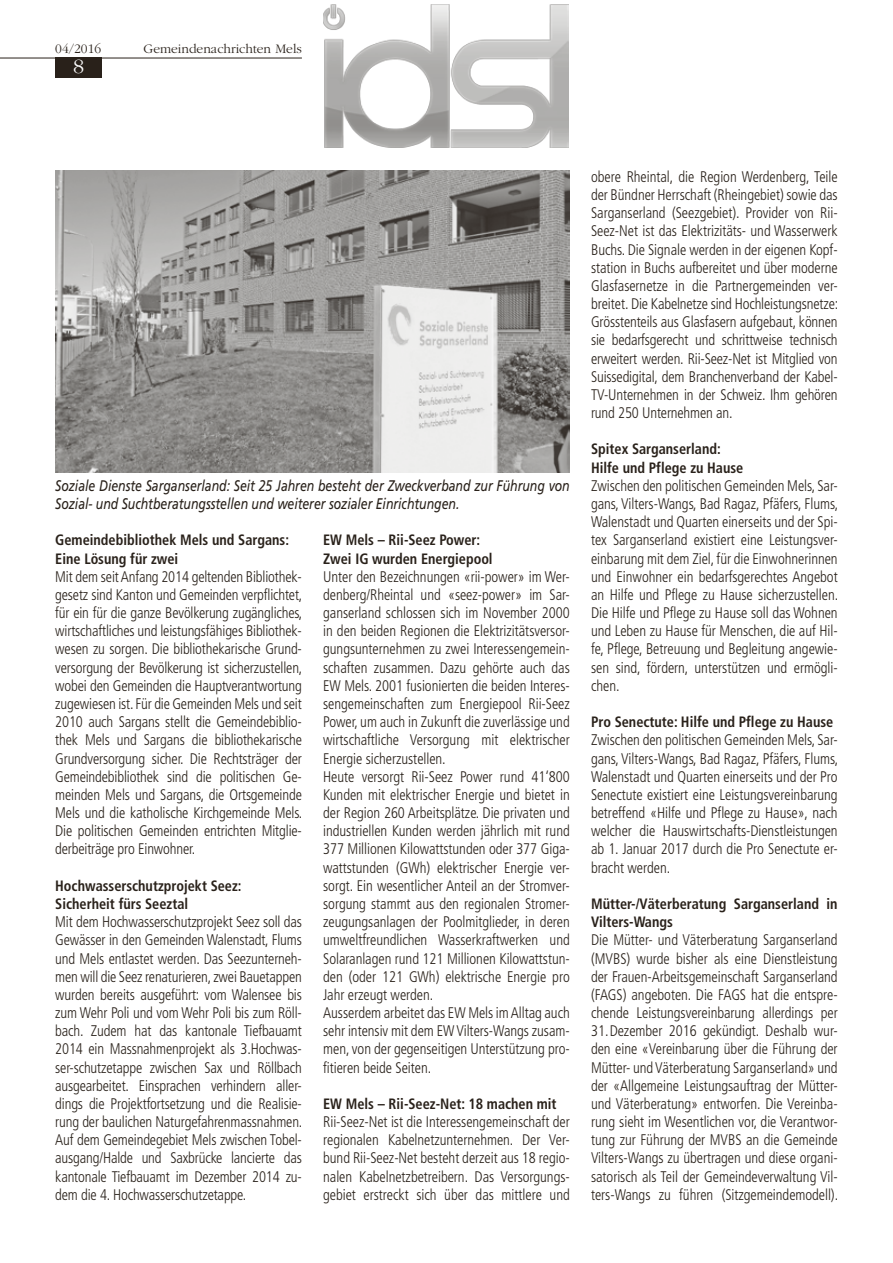
<style>
.page{position:relative;width:893px;height:1263px;background:#fff}
.page>*{position:absolute;margin:0;border:0;box-sizing:border-box;transform-origin:0 0}
.t1{font:300 21px "Garamond";color:#fff}
.t2{font:300 condensed 15.3px/18.1px "Frutiger";letter-spacing:-.005em;color:#29211a;text-align:justify;scale:.95 1}
.t3{font:italic 15.3px/18.1px "Frutiger";letter-spacing:-.005em;color:#29211a;scale:.8 1}
.t4{font:700 condensed 15px/18.1px "Frutiger";color:#29211a;scale:.95 1}
.t5{font:300 13.5px "Garamond";color:#29211a}
</style>
<div class="page">
<hr style="left:0;top:58px;width:302px;height:1px;background:#29211a">
<div style="left:55px;top:57px;width:47px;height:21px;background:#29211a"></div>
<img style="left:323px;top:4px;width:245px;height:144px">
<img style="left:55px;top:170px;width:515px;height:303px">
<p class="t5" style="left:55px;top:41px;width:47px">04/2016</p>
<p class="t5" style="left:143px;top:41px;width:160px">Gemeindenachrichten Mels</p>
<h1 class="t1" style="left:73px;top:56px;width:12px">8</h1>
<p class="t3" style="left:55px;top:477px;width:645px">Soziale Dienste Sarganserland: Seit 25 Jahren besteht der Zweckverband zur Führung von<br>Sozial- und Suchtberatungsstellen und weiterer sozialer Einrichtungen.</p>
<p class="t4" style="left:55px;top:531px;width:248px">Gemeindebibliothek Mels und Sargans:<br>Eine Lösung für zwei</p>
<p class="t2" style="left:55px;top:568px;width:262px">Mit dem seit Anfang 2014 geltenden Bibliothek&shy;gesetz sind Kanton und Gemeinden verpflichtet, für ein für die ganze Bevölkerung zugängliches, wirtschaftliches und leistungsfähiges Bibliothek&shy;wesen zu sorgen. Die bibliothekarische Grund&shy;versorgung der Bevölkerung ist sicherzustellen, wobei den Gemeinden die Hauptverantwortung zugewiesen ist. Für die Gemeinden Mels und seit 2010 auch Sargans stellt die Gemeindebiblio&shy;thek Mels und Sargans die bibliothekarische Grundversorgung sicher. Die Rechtsträger der Gemeindebibliothek sind die politischen Ge&shy;meinden Mels und Sargans, die Ortsgemeinde Mels und die katholische Kirchgemeinde Mels.<br>Die politischen Gemeinden entrichten Mitglie&shy;derbeiträge pro Einwohner.</p>
<p class="t4" style="left:55px;top:876px;width:198px">Hochwasserschutzprojekt Seez:<br>Sicherheit fürs Seeztal</p>
<p class="t2" style="left:55px;top:913px;width:262px">Mit dem Hochwasserschutzprojekt Seez soll das Gewässer in den Gemeinden Walenstadt, Flums und Mels entlastet werden. Das Seezunterneh&shy;men will die Seez renaturieren, zwei Bauetappen wurden bereits ausgeführt: vom Walensee bis zum Wehr Poli und vom Wehr Poli bis zum Röll&shy;bach. Zudem hat das kantonale Tiefbauamt 2014 ein Massnahmenprojekt als 3.Hochwas&shy;ser-schutzetappe zwischen Sax und Röllbach ausgearbeitet. Einsprachen verhindern aller&shy;dings die Projektfortsetzung und die Realisie&shy;rung der baulichen Naturgefahrenmassnahmen.<br>Auf dem Gemeindegebiet Mels zwischen Tobel&shy;ausgang/Halde und Saxbrücke lancierte das kantonale Tiefbauamt im Dezember 2014 zu&shy;dem die 4. Hochwasserschutzetappe.</p>
<p class="t4" style="left:323px;top:531px;width:180px">EW Mels – Rii-Seez Power:<br>Zwei IG wurden Energiepool</p>
<p class="t2" style="left:323px;top:568px;width:261px;text-align:left">Unter den Bezeichnungen «rii-power» im Wer&shy;denberg/Rheintal und «seez-power» im Sar&shy;ganserland schlossen sich im November 2000 in den beiden Regionen die Elektrizitätsversor&shy;gungsunternehmen zu zwei Interessengemein&shy;schaften zusammen. Dazu gehörte auch das EW Mels. 2001 fusionierten die beiden Interes&shy;sengemeinschaften zum Energiepool Rii-Seez Power, um auch in Zukunft die zuverlässige und wirtschaftliche Versorgung mit elektrischer Energie sicherzustellen.<br>Heute versorgt Rii-Seez Power rund 41‘800<br>Kunden mit elektrischer Energie und bietet in der Region 260 Arbeitsplätze. Die privaten und industriellen Kunden werden jährlich mit rund 377 Millionen Kilowattstunden oder 377 Giga&shy;wattstunden (GWh) elektrischer Energie ver&shy;sorgt. Ein wesentlicher Anteil an der Stromver&shy;sorgung stammt aus den regionalen Stromer&shy;zeugungsanlagen der Poolmitglieder, in deren umweltfreundlichen Wasserkraftwerken und Solaranlagen rund 121 Millionen Kilowattstun&shy;den (oder 121 GWh) elektrische Energie pro Jahr erzeugt werden.<br>Ausserdem arbeitet das EW Mels im Alltag auch sehr intensiv mit dem EW Vilters-Wangs zusam&shy;men, von der gegenseitigen Unterstützung pro&shy;fitieren beide Seiten.</p>
<p class="t4" style="left:323px;top:1095px;width:247px">EW Mels – Rii-Seez-Net: 18 machen mit</p>
<p class="t2" style="left:323px;top:1113px;width:261px">Rii-Seez-Net ist die Interessengemeinschaft der regionalen Kabelnetzunternehmen. Der Ver&shy;bund Rii-Seez-Net besteht derzeit aus 18 regio&shy;nalen Kabelnetzbetreibern. Das Versorgungs&shy;gebiet erstreckt sich über das mittlere und</p>
<p class="t2" style="left:591px;top:168px;width:262px">obere Rheintal, die Region Werdenberg, Teile der Bündner Herrschaft (Rheingebiet) sowie das Sarganserland (Seezgebiet). Provider von Rii-Seez-Net ist das Elektrizitäts- und Wasserwerk Buchs. Die Signale werden in der eigenen Kopf&shy;station in Buchs aufbereitet und über moderne Glasfasernetze in die Partnergemeinden ver&shy;breitet. Die Kabelnetze sind Hochleistungsnetze:<br>Grösstenteils aus Glasfasern aufgebaut, können sie bedarfsgerecht und schrittweise technisch erweitert werden. Rii-Seez-Net ist Mitglied von Suissedigital, dem Branchenverband der Kabel-TV-Unternehmen in der Schweiz. Ihm gehören rund 250 Unternehmen an.</p>
<p class="t4" style="left:591px;top:440px;width:162px">Spitex Sarganserland:<br>Hilfe und Pflege zu Hause</p>
<p class="t2" style="left:591px;top:477px;width:262px">Zwischen den politischen Gemeinden Mels, Sar&shy;gans, Vilters-Wangs, Bad Ragaz, Pfäfers, Flums, Walenstadt und Quarten einerseits und der Spi&shy;tex Sarganserland existiert eine Leistungsver&shy;einbarung mit dem Ziel, für die Einwohnerinnen und Einwohner ein bedarfsgerechtes Angebot an Hilfe und Pflege zu Hause sicherzustellen.<br>Die Hilfe und Pflege zu Hause soll das Wohnen und Leben zu Hause für Menschen, die auf Hil&shy;fe, Pflege, Betreuung und Begleitung angewie&shy;sen sind, fördern, unterstützen und ermögli&shy;chen.</p>
<p class="t4" style="left:591px;top:713px;width:257px">Pro Senectute: Hilfe und Pflege zu Hause</p>
<p class="t2" style="left:591px;top:731px;width:262px">Zwischen den politischen Gemeinden Mels, Sar&shy;gans, Vilters-Wangs, Bad Ragaz, Pfäfers, Flums, Walenstadt und Quarten einerseits und der Pro Senectute existiert eine Leistungsvereinbarung betreffend «Hilfe und Pflege zu Hause», nach welcher die Hauswirtschafts-Dienstleistungen ab 1. Januar 2017 durch die Pro Senectute er&shy;bracht werden.</p>
<p class="t4" style="left:591px;top:895px;width:261px">Mütter-/Väterberatung Sarganserland in<br>Vilters-Wangs</p>
<p class="t2" style="left:591px;top:931px;width:262px">Die Mütter- und Väterberatung Sarganserland (MVBS) wurde bisher als eine Dienstleistung der Frauen-Arbeitsgemeinschaft Sarganserland (FAGS) angeboten. Die FAGS hat die entspre&shy;chende Leistungsvereinbarung allerdings per 31.Dezember 2016 gekündigt. Deshalb wur&shy;den eine «Vereinbarung über die Führung der Mütter- und Väterberatung Sarganserland» und der «Allgemeine Leistungsauftrag der Mütter&shy;und Väterberatung» entworfen. Die Vereinba&shy;rung sieht im Wesentlichen vor, die Verantwor&shy;tung zur Führung der MVBS an die Gemeinde Vilters-Wangs zu übertragen und diese organi&shy;satorisch als Teil der Gemeindeverwaltung Vil&shy;ters-Wangs zu führen (Sitzgemeindemodell).</p>
</div>
